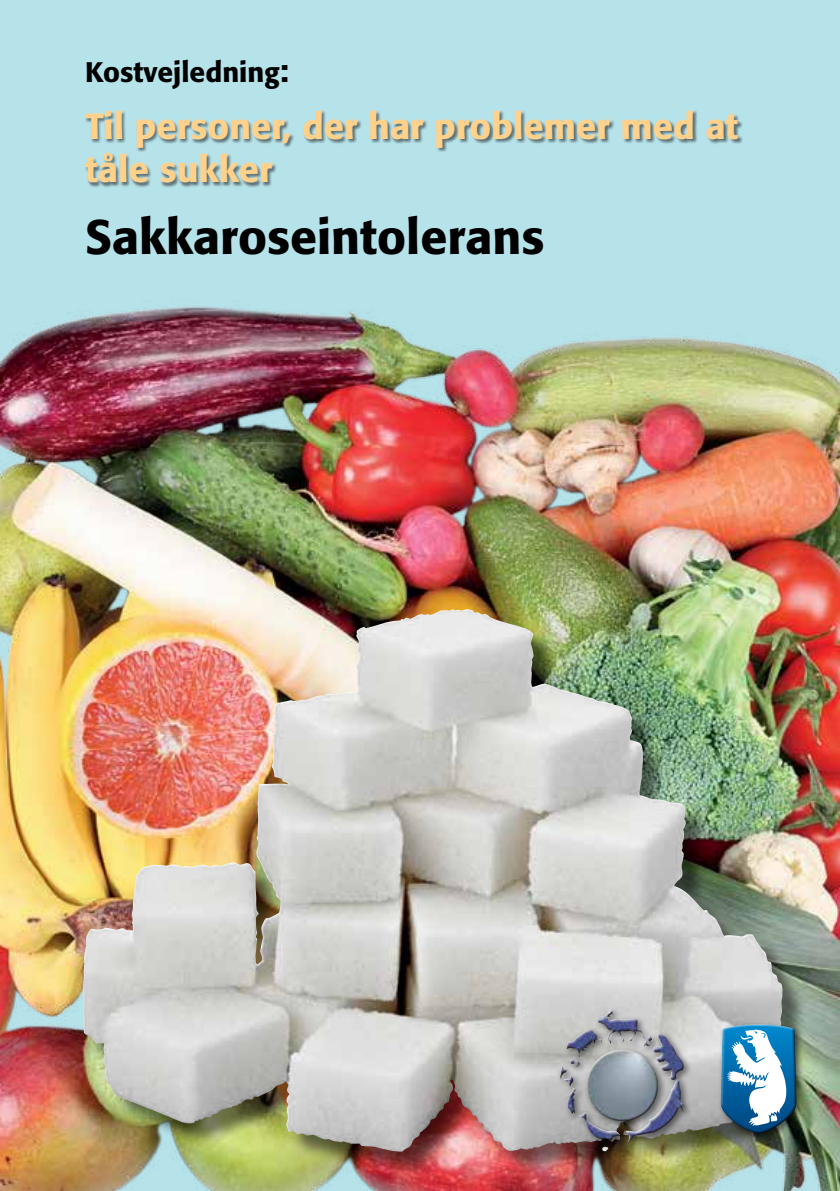
<style>
.page{position:relative;width:840px;height:1191px;background:#fff}
.page>*{position:absolute;margin:0;border:0;box-sizing:border-box;transform-origin:0 0}
.t1{font:500 48px "Formata";color:#000}
.t2{font:500 36px/43.2px "Formata";color:#ffd18b}
.t3{font:500 28px "Formata";color:#000}
.s1{font-size:32px}
</style>
<div class="page">
<div style="left:0;top:0;width:839px;height:1191px;background:#b6e2ea"></div>
<img style="left:0;top:307px;width:839px;height:884px">
<div style="left:85px;top:110px;width:657px;height:78px;background:#000;opacity:.5"></div>
<div style="left:86px;top:613px;width:720px;height:563px;background:#000;opacity:.5"></div>
<img style="left:220px;top:610px;width:229px;height:354px">
<div style="left:556px;top:1005px;width:137px;height:145px;background:#000;opacity:.5"></div>
<div style="left:556px;top:1005px;width:130px;height:138px;background:#fff;opacity:.75"></div>
<div style="left:558px;top:1008px;width:129px;height:135px;background:#000;opacity:.75"></div>
<div style="left:716px;top:1021px;width:88px;height:120px;background:#000;opacity:.5"></div>
<div style="left:716px;top:1021px;width:81px;height:88px;background:#fff;opacity:.75"></div>
<div style="left:718px;top:1027px;width:81px;height:106px;background:#000;opacity:.75"></div>
<p class="t3" style="left:85px;top:55px;width:205px">Kostvejledning<span class="s1">:</span></p>
<p class="t2" style="left:85px;top:105px;width:654px">Til personer, der har problemer med at tåle sukker</p>
<h1 class="t1" style="left:85px;top:208px;width:460px">Sakkaroseintolerans</h1>
</div>
